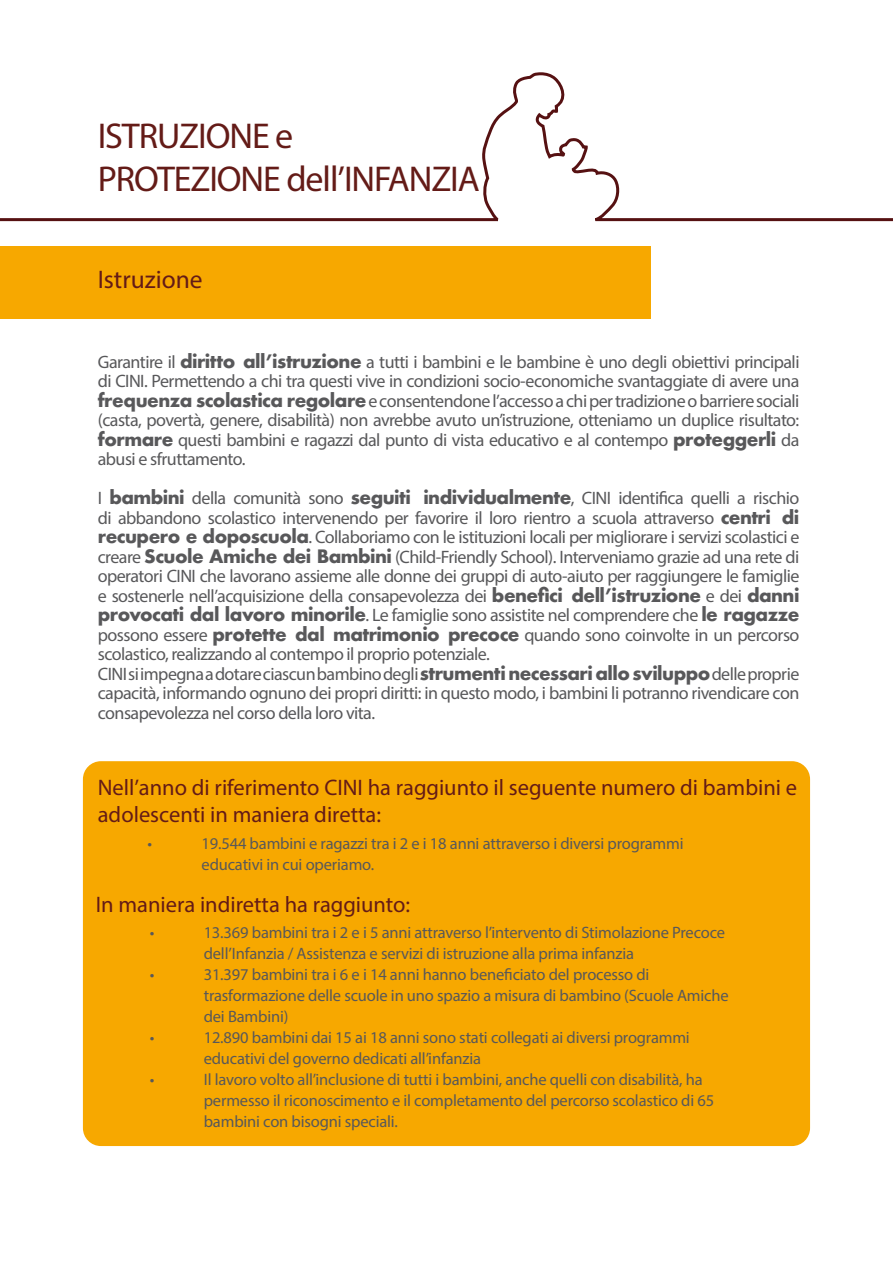
<style>
.page{position:relative;width:893px;height:1263px;background:#fff}
.page>*{position:absolute;margin:0;border:0;box-sizing:border-box;transform-origin:0 0}
.t1{font:36px/43.2px "Myriad Pro";letter-spacing:-.03em;color:#641b17}
.t2{font:25.5px "Myriad Pro";color:#641b17}
.t3{font:22.5px/27px "Myriad Pro";color:#641b17}
.t4{font:18px/19.5px "Myriad Pro";letter-spacing:-.03em;color:#58585a;text-align:justify}
.t5{font:16.5px/21px "Myriad Pro";letter-spacing:-.01em;color:#58585a}
.s1{font-family:"Futura";font-weight:700}
</style>
<div class="page">
<div style="left:0;top:247px;width:651px;height:72px;background:#f7a800"></div>
<svg style="left:0;top:72px;width:893px;height:150px"></svg>
<div style="left:83px;top:761px;width:727px;height:385px;background:#f7a800;border-radius:18px"></div>
<h1 class="t1" style="left:98px;top:114px;width:383px">ISTRUZIONE e<br>PROTEZIONE dell’INFANZIA</h1>
<h2 class="t2" style="left:98px;top:264px;width:106px">Istruzione</h2>
<p class="t4" style="left:98px;top:352px;width:703px">Garantire il <span class="s1">diritto all’istruzione</span> a tutti i bambini e le bambine è uno degli obiettivi principali di CINI. Permettendo a chi tra questi vive in condizioni socio-economiche svantaggiate di avere una <span class="s1">frequenza scolastica regolare</span> e consentendone l’accesso a chi per tradizione o barriere sociali (casta, povertà, genere, disabilità) non avrebbe avuto un’istruzione, otteniamo un duplice risultato: <span class="s1">formare</span> questi bambini e ragazzi dal punto di vista educativo e al contempo <span class="s1">proteggerli</span> da abusi e sfruttamento.</p>
<p class="t4" style="left:98px;top:488px;width:703px;text-align:left">I <span class="s1">bambini</span> della comunità sono <span class="s1">seguiti individualmente</span>, CINI identifica quelli a rischio di abbandono scolastico intervenendo per favorire il loro rientro a scuola attraverso <span class="s1">centri di recupero e doposcuola</span>. Collaboriamo con le istituzioni locali per migliorare i servizi scolastici e creare <span class="s1">Scuole Amiche dei Bambini</span> (Child-Friendly School). Interveniamo grazie ad una rete di operatori CINI che lavorano assieme alle donne dei gruppi di auto-aiuto per raggiungere le famiglie e sostenerle nell’acquisizione della consapevolezza dei <span class="s1">benefici dell’istruzione</span> e dei <span class="s1">danni provocati dal lavoro minorile</span>. Le famiglie sono assistite nel comprendere che <span class="s1">le ragazze </span>possono essere <span class="s1">protette dal matrimonio precoce</span> quando sono coinvolte in un percorso scolastico, realizzando al contempo il proprio potenziale.<br>CINI si impegna a dotare ciascun bambino degli <span class="s1">strumenti necessari allo sviluppo</span> delle proprie capacità, informando ognuno dei propri diritti: in questo modo, i bambini li potranno rivendicare con consapevolezza nel corso della loro vita.</p>
<p class="t3" style="left:98px;top:774px;width:701px">Nell’anno di riferimento CINI ha raggiunto il seguente numero di bambini e adolescenti in maniera diretta:</p>
<p class="t5" style="left:148px;top:833px;width:6px">•</p>
<p class="t5" style="left:202px;top:833px;width:484px">19.544 bambini e ragazzi tra i 2 e i 18 anni attraverso i diversi programmi educativi in cui operiamo.</p>
<p class="t3" style="left:96px;top:891px;width:316px">In maniera indiretta ha raggiunto:</p>
<p class="t5" style="left:150px;top:922px;width:6px">•</p>
<p class="t5" style="left:204px;top:922px;width:523px">13.369 bambini tra i 2 e i 5 anni attraverso l’intervento di Stimolazione Precoce dell’Infanzia / Assistenza e servizi di istruzione alla prima infanzia</p>
<p class="t5" style="left:150px;top:964px;width:6px">•</p>
<p class="t5" style="left:204px;top:964px;width:526px">31.397 bambini tra i 6 e i 14 anni hanno beneficiato del processo di trasformazione delle scuole in uno spazio a misura di bambino (Scuole Amiche dei Bambini)</p>
<p class="t5" style="left:150px;top:1027px;width:6px">•</p>
<p class="t5" style="left:204px;top:1027px;width:488px">12.890 bambini dai 15 ai 18 anni sono stati collegati ai diversi programmi educativi del governo dedicati all’infanzia</p>
<p class="t5" style="left:150px;top:1069px;width:6px">•</p>
<p class="t5" style="left:204px;top:1069px;width:512px">Il lavoro volto all’inclusione di tutti i bambini, anche quelli con disabilità, ha permesso il riconoscimento e il completamento del percorso scolastico di 65 bambini con bisogni speciali.</p>
</div>
